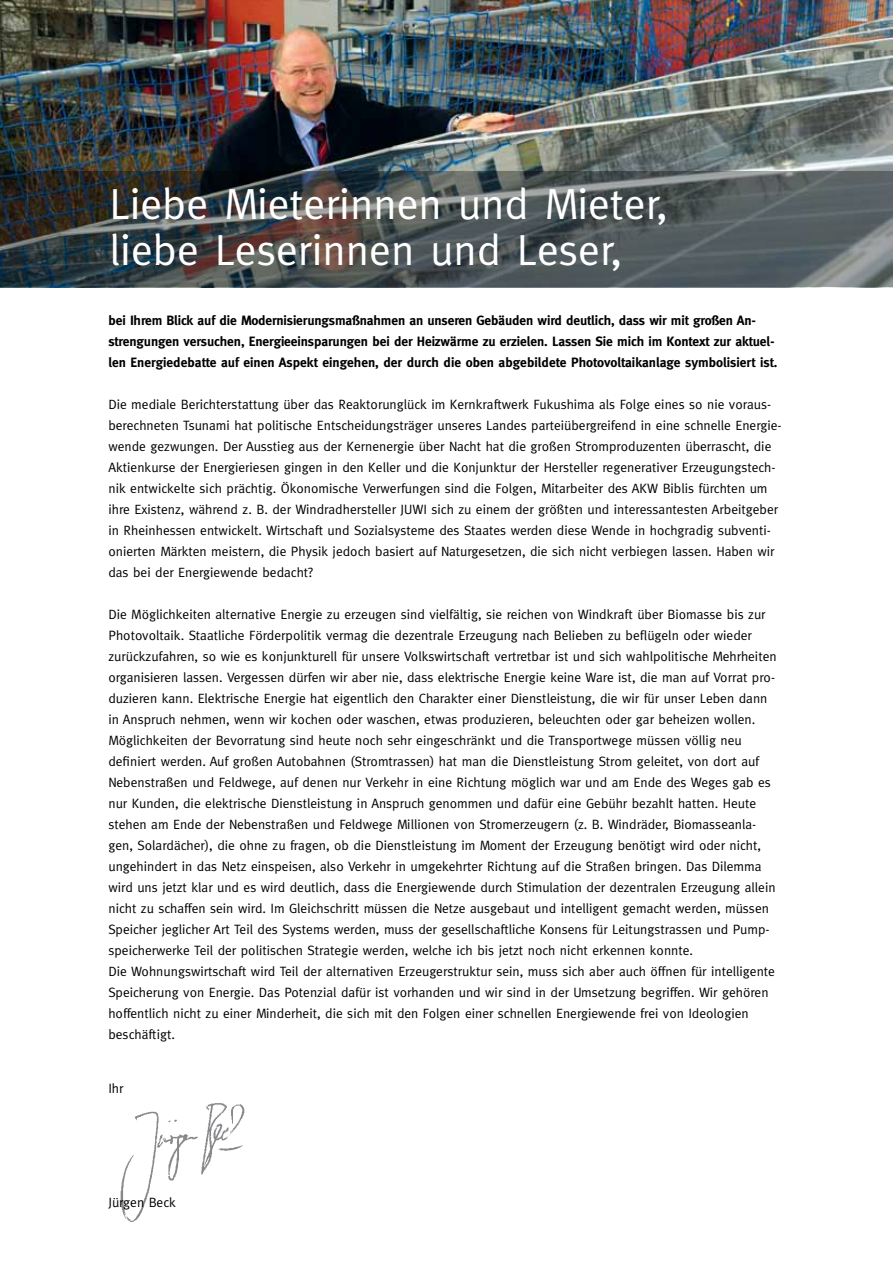
<style>
.page{position:relative;width:893px;height:1263px;background:#fff}
.page>*{position:absolute;margin:0;border:0;box-sizing:border-box;transform-origin:0 0}
.t1{font:43.5px/46.5px "Meta";color:#fff}
.t2{font:13.5px/21px "Meta";color:#000}
.t3{font:700 13.5px/21px "Meta";letter-spacing:-.01em;color:#000}
</style>
<div class="page">
<img style="left:120px;top:1103px;width:125px;height:119px">
<img style="left:0;top:0;width:893px;height:171px">
<svg style="left:0;top:171px;width:893px;height:116px;background:#4b5052"></svg>
<h1 class="t1" style="left:109px;top:180px;width:560px">Liebe Mieterinnen und Mieter, liebe Leserinnen und Leser,</h1>
<p class="t3" style="left:108px;top:310px;width:670px">bei Ihrem Blick auf die Modernisierungsmaßnahmen an unseren Gebäuden wird deutlich, dass wir mit großen An&shy;strengungen versuchen, Energieeinsparungen bei der Heizwärme zu erzielen. Lassen Sie mich im Kontext zur aktuel&shy;len Energiedebatte auf einen Aspekt eingehen, der durch die oben abgebildete Photovoltaikanlage symbolisiert ist.</p>
<p class="t2" style="left:108px;top:394px;width:675px">Die mediale Berichterstattung über das Reaktorunglück im Kernkraftwerk Fukushima als Folge eines so nie voraus&shy;berechneten Tsunami hat politische Entscheidungsträger unseres Landes parteiübergreifend in eine schnelle Energie&shy;wende gezwungen. Der Ausstieg aus der Kernenergie über Nacht hat die großen Stromproduzenten überrascht, die Aktienkurse der Energieriesen gingen in den Keller und die Konjunktur der Hersteller regenerativer Erzeugungstech&shy;nik entwickelte sich prächtig. Ökonomische Verwerfungen sind die Folgen, Mitarbeiter des AKW Biblis fürchten um ihre Existenz, während z. B. der Windradhersteller JUWI sich zu einem der größten und interessantesten Arbeitgeber in Rheinhessen entwickelt. Wirtschaft und Sozialsysteme des Staates werden diese Wende in hochgradig subventi&shy;onierten Märkten meistern, die Physik jedoch basiert auf Naturgesetzen, die sich nicht verbiegen lassen. Haben wir das bei der Energiewende bedacht?</p>
<p class="t2" style="left:108px;top:604px;width:670px">Die Möglichkeiten alternative Energie zu erzeugen sind vielfältig, sie reichen von Windkraft über Biomasse bis zur Photovoltaik. Staatliche Förderpolitik vermag die dezentrale Erzeugung nach Belieben zu beflügeln oder wieder zurückzufahren, so wie es konjunkturell für unsere Volkswirtschaft vertretbar ist und sich wahlpolitische Mehrheiten organisieren lassen. Vergessen dürfen wir aber nie, dass elektrische Energie keine Ware ist, die man auf Vorrat pro&shy;duzieren kann. Elektrische Energie hat eigentlich den Charakter einer Dienstleistung, die wir für unser Leben dann in Anspruch nehmen, wenn wir kochen oder waschen, etwas produzieren, beleuchten oder gar beheizen wollen.<br>Möglichkeiten der Bevorratung sind heute noch sehr eingeschränkt und die Transportwege müssen völlig neu definiert werden. Auf großen Autobahnen (Stromtrassen) hat man die Dienstleistung Strom geleitet, von dort auf Nebenstraßen und Feldwege, auf denen nur Verkehr in eine Richtung möglich war und am Ende des Weges gab es nur Kunden, die elektrische Dienstleistung in Anspruch genommen und dafür eine Gebühr bezahlt hatten. Heute stehen am Ende der Nebenstraßen und Feldwege Millionen von Stromerzeugern (z. B. Windräder, Biomasseanla&shy;gen, Solardächer), die ohne zu fragen, ob die Dienstleistung im Moment der Erzeugung benötigt wird oder nicht, ungehindert in das Netz einspeisen, also Verkehr in umgekehrter Richtung auf die Straßen bringen. Das Dilemma wird uns jetzt klar und es wird deutlich, dass die Energiewende durch Stimulation der dezentralen Erzeugung allein nicht zu schaffen sein wird. Im Gleichschritt müssen die Netze ausgebaut und intelligent gemacht werden, müssen Speicher jeglicher Art Teil des Systems werden, muss der gesellschaftliche Konsens für Leitungstrassen und Pump&shy;speicherwerke Teil der politischen Strategie werden, welche ich bis jetzt noch nicht erkennen konnte.<br>Die Wohnungswirtschaft wird Teil der alternativen Erzeugerstruktur sein, muss sich aber auch öffnen für intelligente Speicherung von Energie. Das Potenzial dafür ist vorhanden und wir sind in der Umsetzung begriffen. Wir gehören hoffentlich nicht zu einer Minderheit, die sich mit den Folgen einer schnellen Energiewende frei von Ideologien beschäftigt.</p>
<p class="t2" style="left:108px;top:1078px;width:17px">Ihr</p>
<p class="t2" style="left:108px;top:1192px;width:69px">Jürgen Beck</p>
</div>
